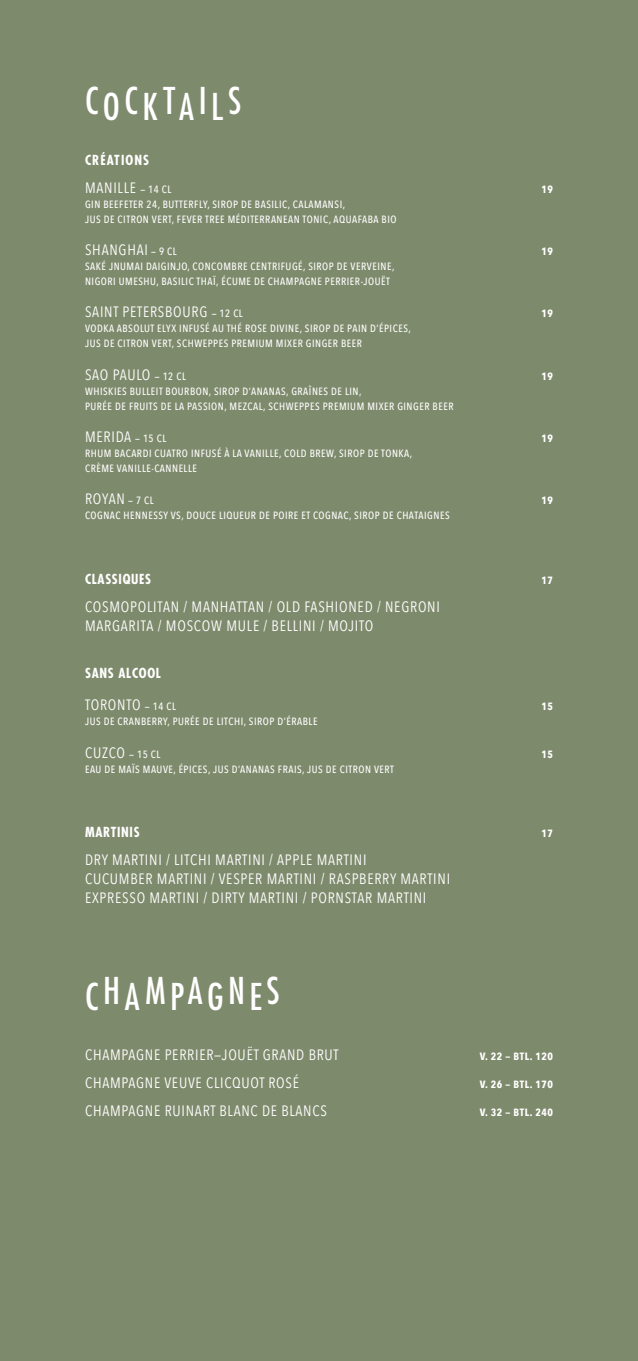
<style>
.page{position:relative;width:638px;height:1361px;background:#7e8a6c}
.page>*{position:absolute;margin:0;border:0;box-sizing:border-box;transform-origin:0 0}
.t1{font:condensed 36px "Futura";letter-spacing:.125em;color:#fff}
.t2{font:15px/19.2px "Avenir Next Condensed";letter-spacing:.05em;color:#fff}
.t3{font:700 condensed 13.5px "Futura";letter-spacing:.05em;color:#fff}
.t4{font:700 condensed 13.5px "Futura";letter-spacing:.08em;color:#fff}
.t5{font:500 10.5px/15px "Avenir Next Condensed";letter-spacing:.05em;color:#fff}
.t6{font:700 10.5px "Avenir Next Condensed";letter-spacing:.05em;color:#fff}
.s1{font-weight:500;font-size:10.5px}
</style>
<div class="page">
<h1 class="t1" style="left:85px;top:79px;width:157px">COCKTAILS</h1>
<p class="t4" style="left:85px;top:151px;width:66px">CRÉATIONS</p>
<h2 class="t2" style="left:85px;top:178px;width:88px">MANILLE <span class="s1">— 14 CL</span></h2>
<p class="t6" style="left:541px;top:182px;width:13px">19</p>
<p class="t5" style="left:85px;top:197px;width:313px">GIN BEEFETER 24, BUTTERFLY, SIROP DE BASILIC, CALAMANSI,<br>JUS DE CITRON VERT, FEVER TREE MÉDITERRANEAN TONIC, AQUAFABA BIO</p>
<h2 class="t2" style="left:85px;top:241px;width:93px">SHANGHAI <span class="s1">— 9 CL</span></h2>
<p class="t6" style="left:541px;top:245px;width:13px">19</p>
<p class="t5" style="left:85px;top:259px;width:311px">SAKÉ JNUMAI DAIGINJO, CONCOMBRE CENTRIFUGÉ, SIROP DE VERVEINE,<br>NIGORI UMESHU, BASILIC THAÏ, ÉCUME DE CHAMPAGNE PERRIER-JOUËT</p>
<h2 class="t2" style="left:85px;top:303px;width:159px">SAINT PETERSBOURG <span class="s1">— 12 CL</span></h2>
<p class="t6" style="left:541px;top:307px;width:13px">19</p>
<p class="t5" style="left:85px;top:321px;width:327px">VODKA ABSOLUT ELYX INFUSÉ AU THÉ ROSE DIVINE, SIROP DE PAIN D’ÉPICES,<br>JUS DE CITRON VERT, SCHWEPPES PREMIUM MIXER GINGER BEER</p>
<h2 class="t2" style="left:85px;top:365px;width:102px">SAO PAULO <span class="s1">— 12 CL</span></h2>
<p class="t6" style="left:541px;top:369px;width:13px">19</p>
<p class="t5" style="left:85px;top:384px;width:370px">WHISKIES BULLEIT BOURBON, SIROP D’ANANAS, GRAÎNES DE LIN,<br>PURÉE DE FRUITS DE LA PASSION, MEZCAL, SCHWEPPES PREMIUM MIXER GINGER BEER</p>
<h2 class="t2" style="left:85px;top:427px;width:83px">MERIDA <span class="s1">— 15 CL</span></h2>
<p class="t6" style="left:541px;top:431px;width:13px">19</p>
<p class="t5" style="left:85px;top:446px;width:329px">RHUM BACARDI CUATRO INFUSÉ À LA VANILLE, COLD BREW, SIROP DE TONKA,<br>CRÈME VANILLE-CANNELLE</p>
<h2 class="t2" style="left:85px;top:490px;width:70px">ROYAN <span class="s1">— 7 CL</span></h2>
<p class="t6" style="left:541px;top:494px;width:13px">19</p>
<p class="t5" style="left:85px;top:508px;width:366px">COGNAC HENNESSY VS, DOUCE LIQUEUR DE POIRE ET COGNAC, SIROP DE CHATAIGNES</p>
<p class="t3" style="left:85px;top:570px;width:68px">CLASSIQUES</p>
<p class="t6" style="left:541px;top:573px;width:13px">17</p>
<h2 class="t2" style="left:85px;top:597px;width:356px">COSMOPOLITAN / MANHATTAN / OLD FASHIONED / NEGRONI<br>MARGARITA / MOSCOW MULE / BELLINI / MOJITO</h2>
<p class="t3" style="left:85px;top:664px;width:77px">SANS ALCOOL</p>
<h2 class="t2" style="left:85px;top:696px;width:92px">TORONTO <span class="s1">— 14 CL</span></h2>
<p class="t6" style="left:541px;top:700px;width:13px">15</p>
<p class="t5" style="left:85px;top:714px;width:234px">JUS DE CRANBERRY, PURÉE DE LITCHI, SIROP D’ÉRABLE</p>
<h2 class="t2" style="left:85px;top:743px;width:77px">CUZCO <span class="s1">— 15 CL</span></h2>
<p class="t6" style="left:541px;top:747px;width:13px">15</p>
<p class="t5" style="left:85px;top:762px;width:310px">EAU DE MAÏS MAUVE, ÉPICES, JUS D’ANANAS FRAIS, JUS DE CITRON VERT</p>
<p class="t3" style="left:85px;top:824px;width:56px">MARTINIS</p>
<p class="t6" style="left:541px;top:826px;width:13px">17</p>
<h2 class="t2" style="left:85px;top:850px;width:366px">DRY MARTINI / LITCHI MARTINI / APPLE MARTINI<br>CUCUMBER MARTINI / VESPER MARTINI / RASPBERRY MARTINI<br>EXPRESSO MARTINI / DIRTY MARTINI / PORNSTAR MARTINI</h2>
<h1 class="t1" style="left:85px;top:972px;width:196px">CHAMPAGNES</h1>
<h2 class="t2" style="left:85px;top:1046px;width:255px">CHAMPAGNE PERRIER—JOUËT GRAND BRUT</h2>
<p class="t6" style="left:480px;top:1050px;width:75px">V. 22 — BTL. 120</p>
<h2 class="t2" style="left:85px;top:1074px;width:216px">CHAMPAGNE VEUVE CLICQUOT ROSÉ</h2>
<p class="t6" style="left:480px;top:1078px;width:75px">V. 26 — BTL. 170</p>
<h2 class="t2" style="left:85px;top:1102px;width:243px">CHAMPAGNE RUINART BLANC DE BLANCS</h2>
<p class="t6" style="left:480px;top:1106px;width:75px">V. 32 — BTL. 240</p>
</div>
